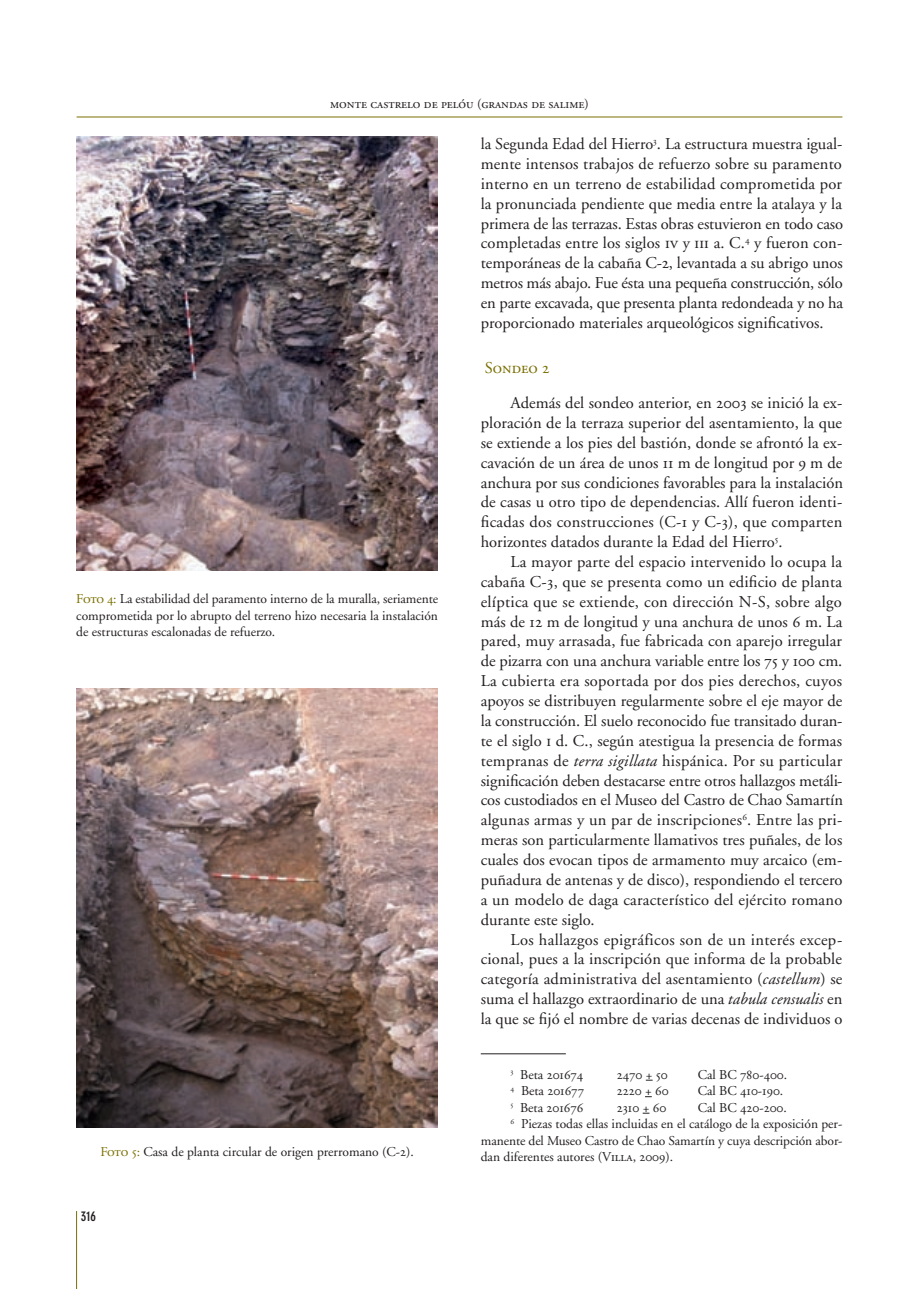
<style>
.page{position:relative;width:919px;height:1289px;background:#fff}
.page>*{position:absolute;margin:0;border:0;box-sizing:border-box;transform-origin:0 0}
.t1{font:16.5px/19.8px "Adobe Garamond";color:#231f20;text-align:justify}
.t2{font:16.5px "Adobe Garamond Regular SC";color:#7a6f00}
.t3{font:13.5px/16.5px "Adobe Garamond";color:#231f20;text-align:justify}
.t4{font:13.5px "Adobe Garamond Regular SC";color:#231f20}
.t5{font:700 condensed 13.5px "DIN Neuzeit Grotesk";color:#231f20}
.t6{font:7.8px "Adobe Garamond Regular SC";color:#231f20}
.s1{font-family:"Adobe Garamond Regular SC";color:#7a6f00}
.s2{font-family:"Adobe Garamond Regular SC"}
.s3{font-style:italic}
.s4{font-family:"Adobe Garamond"}
</style>
<div class="page">
<hr style="left:77px;top:117px;width:765px;height:1px;background:#7a6f00">
<hr style="left:76px;top:1210px;width:1px;height:78px;background:#7a6f00">
<hr style="left:480px;top:1053px;width:86px;height:1px;background:#231f20">
<img style="left:77px;top:137px;width:361px;height:434px">
<img style="left:77px;top:689px;width:361px;height:438px">
<p class="t4" style="left:330px;top:96px;width:260px">monte castrelo de pelóu (grandas de salime)</p>
<p class="t3" style="left:76px;top:591px;width:363px"><span class="s1">Foto 4:</span> La estabilidad del paramento interno de la muralla, seriamente comprometida por lo abrupto del terreno hizo necesaria la instalación de estructuras escalonadas de refuerzo.</p>
<p class="t3" style="left:100px;top:1143px;width:315px"><span class="s1">Foto 5:</span> Casa de planta circular de origen prerromano (C-<span class="s2">2</span>).</p>
<p class="t5" style="left:81px;top:1208px;width:17px">316</p>
<p class="t1" style="left:480px;top:134px;width:364px">la Segunda Edad del Hierro<sup>3</sup>. La estructura muestra igual&shy;mente intensos trabajos de refuerzo sobre su paramento interno en un terreno de estabilidad comprometida por la pronunciada pendiente que media entre la atalaya y la primera de las terrazas. Estas obras estuvieron en todo caso completadas entre los siglos <span class="s2">iv</span> y <span class="s2">iii</span> a. C.<sup>4</sup> y fueron con&shy;temporáneas de la cabaña C-<span class="s2">2</span>, levantada a su abrigo unos metros más abajo. Fue ésta una pequeña construcción, sólo en parte excavada, que presenta planta redondeada y no ha proporcionado materiales arqueológicos significativos.</p>
<p class="t2" style="left:485px;top:359px;width:66px">Sondeo 2</p>
<p class="t1" style="left:480px;top:393px;width:364px;text-indent:30px">Además del sondeo anterior, en <span class="s2">2003</span> se inició la ex&shy;ploración de la terraza superior del asentamiento, la que se extiende a los pies del bastión, donde se afrontó la ex&shy;cavación de un área de unos <span class="s2">11</span> m de longitud por <span class="s2">9</span> m de anchura por sus condiciones favorables para la instalación de casas u otro tipo de dependencias. Allí fueron identi&shy;ficadas dos construcciones (C-<span class="s2">1</span> y C-<span class="s2">3</span>), que comparten horizontes datados durante la Edad del Hierro<sup>5</sup>.</p>
<p class="t1" style="left:480px;top:552px;width:364px;text-indent:30px">La mayor parte del espacio intervenido lo ocupa la cabaña C-<span class="s2">3</span>, que se presenta como un edificio de planta elíptica que se extiende, con dirección N-S, sobre algo más de <span class="s2">12</span> m de longitud y una anchura de unos <span class="s2">6</span> m. La pared, muy arrasada, fue fabricada con aparejo irregular de pizarra con una anchura variable entre los <span class="s2">75</span> y <span class="s2">100</span> cm.<br>La cubierta era soportada por dos pies derechos, cuyos apoyos se distribuyen regularmente sobre el eje mayor de la construcción. El suelo reconocido fue transitado duran&shy;te el siglo <span class="s2">i</span> d. C., según atestigua la presencia de formas tempranas de <span class="s3">terra sigillata</span> hispánica. Por su particular significación deben destacarse entre otros hallazgos metáli&shy;cos custodiados en el Museo del Castro de Chao Samartín algunas armas y un par de inscripciones<sup>6</sup>. Entre las pri&shy;meras son particularmente llamativos tres puñales, de los cuales dos evocan tipos de armamento muy arcaico (em&shy;puñadura de antenas y de disco), respondiendo el tercero a un modelo de daga característico del ejército romano durante este siglo.</p>
<p class="t1" style="left:480px;top:929px;width:363px;text-indent:30px">Los hallazgos epigráficos son de un interés excep&shy;cional, pues a la inscripción que informa de la probable categoría administrativa del asentamiento (<span class="s3">castellum</span>) se suma el hallazgo extraordinario de una <span class="s3">tabula censualis</span> en la que se fijó el nombre de varias decenas de individuos o</p>
<p class="t4" style="left:510px;top:1067px;width:74px"><sup>3</sup> <span class="s4">Beta</span> 201674</p>
<p class="t4" style="left:617px;top:1067px;width:52px">2470 <span class="s4">+</span> 50</p>
<p class="t4" style="left:697px;top:1067px;width:91px"><span class="s4">Cal BC</span> 780<span class="s4">-</span>400.</p>
<p class="t4" style="left:510px;top:1083px;width:75px"><sup>4</sup> <span class="s4">Beta</span> 201677</p>
<p class="t4" style="left:617px;top:1083px;width:53px">2220 <span class="s4">+</span> 60</p>
<p class="t4" style="left:697px;top:1083px;width:87px"><span class="s4">Cal BC</span> 410<span class="s4">-</span>190.</p>
<p class="t4" style="left:510px;top:1100px;width:74px"><sup>5</sup> <span class="s4">Beta</span> 201676</p>
<p class="t4" style="left:617px;top:1100px;width:51px">2310 <span class="s4">+</span> 60</p>
<p class="t4" style="left:697px;top:1100px;width:91px"><span class="s4">Cal BC</span> 420<span class="s4">-</span>200.</p>
<p class="t6" style="left:510px;top:1117px;width:5px">6</p>
<p class="t3" style="left:480px;top:1116px;width:363px;text-indent:40px">Piezas todas ellas incluidas en el catálogo de la exposición per&shy;manente del Museo Castro de Chao Samartín y cuya descripción abor&shy;dan diferentes autores (<span class="s2">Villa</span>, <span class="s2">2009</span>).</p>
</div>
